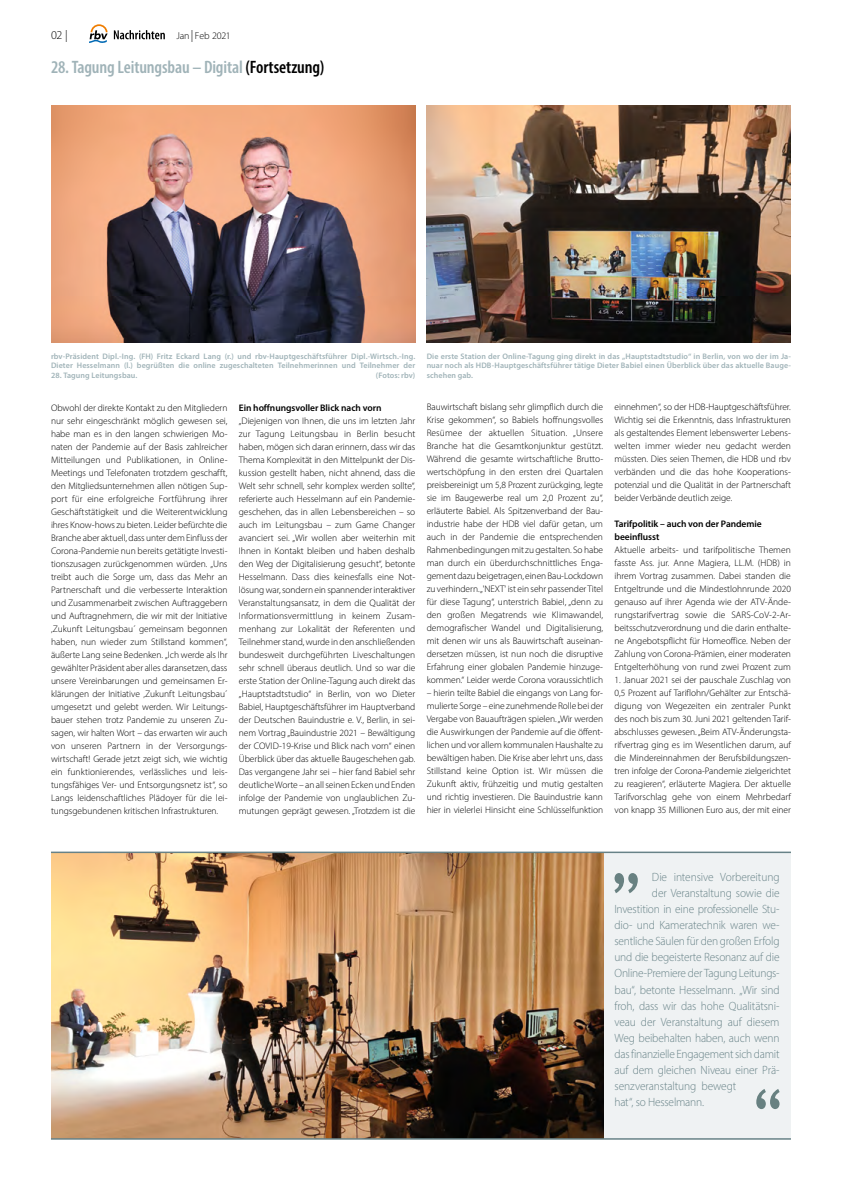
<style>
.page{position:relative;width:842px;height:1191px;background:#fff}
.page>*{position:absolute;margin:0;border:0;box-sizing:border-box;transform-origin:0 0}
.t1{font:600 condensed 18px "Myriad Pro";letter-spacing:-.005em;color:#a0b3b8}
.t2{font:300 12px "Myriad Pro";letter-spacing:-.015em;color:#678287;scale:.95 1}
.t3{font:300 12px "Myriad Pro";color:#000}
.t4{font:300 10px "Myriad Pro";letter-spacing:-.01em;color:#000}
.t5{font:300 9.5px/13px "Myriad Pro";letter-spacing:-.005em;color:#000;text-align:justify}
.t6{font:600 9.5px/13px "Myriad Pro";letter-spacing:-.005em;color:#000}
.t7{font:600 8px/9.6px "Myriad Pro";letter-spacing:.01em;color:#a0b3b8}
.s1{font-size:12px}
.s2{color:#000}
</style>
<div class="page">
<svg style="left:89px;top:24px;width:19px;height:19px"></svg>
<svg style="left:114px;top:30px;width:51px;height:9px"></svg>
<div style="left:603px;top:853px;width:188px;height:286px;background:#eff2f3"></div>
<img style="left:51px;top:105px;width:364px;height:238px">
<img style="left:51px;top:853px;width:552px;height:285px">
<img style="left:427px;top:105px;width:364px;height:238px">
<svg style="left:614px;top:873px;width:24px;height:20px"></svg>
<svg style="left:756px;top:1089px;width:24px;height:20px"></svg>
<hr style="left:51px;top:851px;width:740px;height:2px;background:#678287">
<hr style="left:51px;top:1138px;width:740px;height:1px;background:#678287">
<p class="t3" style="left:51px;top:28px;width:18px">02 |</p>
<p class="t4" style="left:176px;top:30px;width:56px">Jan <span class="s1">|</span> Feb 2021</p>
<h1 class="t1" style="left:51px;top:55px;width:275px">28. Tagung Leitungsbau – Digital <span class="s2">(Fortsetzung)</span></h1>
<p class="t7" style="left:51px;top:351px;width:366px">rbv-Präsident Dipl.-Ing. (FH) Fritz Eckard Lang (r.) und rbv-Hauptgeschäftsführer Dipl.-Wirtsch.-Ing.<br>Dieter Hesselmann (l.) begrüßten die online zugeschalteten Teilnehmerinnen und Teilnehmer der</p>
<p class="t7" style="left:51px;top:370px;width:88px">28. Tagung Leitungsbau.</p>
<p class="t7" style="left:376px;top:370px;width:41px">(Fotos: rbv)</p>
<p class="t5" style="left:51px;top:401px;width:178px">Obwohl der direkte Kontakt zu den Mitgliedern nur sehr eingeschränkt möglich gewesen sei, habe man es in den langen schwierigen Mo&shy;naten der Pandemie auf der Basis zahlreicher Mitteilungen und Publikationen, in Online-Meetings und Telefonaten trotzdem geschafft, den Mitgliedsunternehmen allen nötigen Sup&shy;port für eine erfolgreiche Fortführung ihrer Geschäftstätigkeit und die Weiterentwicklung ihres Know-hows zu bieten. Leider befürchte die Branche aber aktuell, dass unter dem Einfluss der Corona-Pandemie nun bereits getätigte Investi&shy;tionszusagen zurückgenommen würden. „Uns treibt auch die Sorge um, dass das Mehr an Partnerschaft und die verbesserte Interaktion und Zusammenarbeit zwischen Auftraggebern und Auftragnehmern, die wir mit der Initiative ‚Zukunft Leitungsbau´ gemeinsam begonnen haben, nun wieder zum Stillstand kommen“, äußerte Lang seine Bedenken. „Ich werde als Ihr gewählter Präsident aber alles daransetzen, dass unsere Vereinbarungen und gemeinsamen Er&shy;klärungen der Initiative ‚Zukunft Leitungsbau´ umgesetzt und gelebt werden. Wir Leitungs&shy;bauer stehen trotz Pandemie zu unseren Zu&shy;sagen, wir halten Wort – das erwarten wir auch von unseren Partnern in der Versorgungs&shy;wirtschaft! Gerade jetzt zeigt sich, wie wichtig ein funktionierendes, verlässliches und leis&shy;tungsfähiges Ver- und Entsorgungsnetz ist“, so Langs leidenschaftliches Plädoyer für die lei&shy;tungsgebundenen kritischen Infrastrukturen.</p>
<p class="t6" style="left:239px;top:400px;width:144px">Ein hoffnungsvoller Blick nach vorn</p>
<p class="t5" style="left:239px;top:414px;width:178px">„Diejenigen von Ihnen, die uns im letzten Jahr zur Tagung Leitungsbau in Berlin besucht haben, mögen sich daran erinnern, dass wir das Thema Komplexität in den Mittelpunkt der Dis&shy;kussion gestellt haben, nicht ahnend, dass die Welt sehr schnell, sehr komplex werden sollte“, referierte auch Hesselmann auf ein Pandemie&shy;geschehen, das in allen Lebensbereichen – so auch im Leitungsbau – zum Game Changer avanciert sei. „Wir wollen aber weiterhin mit Ihnen in Kontakt bleiben und haben deshalb den Weg der Digitalisierung gesucht“, betonte Hesselmann. Dass dies keinesfalls eine Not&shy;lösung war, sondern ein spannender interaktiver Veranstaltungsansatz, in dem die Qualität der Informationsvermittlung in keinem Zusam&shy;menhang zur Lokalität der Referenten und Teilnehmer stand, wurde in den anschließenden bundesweit durchgeführten Liveschaltungen sehr schnell überaus deutlich. Und so war die erste Station der Online-Tagung auch direkt das „Hauptstadtstudio“ in Berlin, von wo Dieter Babiel, Hauptgeschäftsführer im Hauptverband der Deutschen Bauindustrie e. V., Berlin, in sei&shy;nem Vortrag „Bauindustrie 2021 – Bewältigung der COVID-19-Krise und Blick nach vorn“ einen Überblick über das aktuelle Baugeschehen gab.<br>Das vergangene Jahr sei – hier fand Babiel sehr deutliche Worte – an all seinen Ecken und Enden infolge der Pandemie von unglaublichen Zu&shy;mutungen geprägt gewesen. „Trotzdem ist die</p>
<p class="t7" style="left:427px;top:351px;width:366px;text-align:justify">Die erste Station der Online-Tagung ging direkt in das „Hauptstadtstudio“ in Berlin, von wo der im Ja&shy;nuar noch als HDB-Hauptgeschäftsführer tätige Dieter Babiel einen Überblick über das aktuelle Bauge&shy;schehen gab.</p>
<p class="t5" style="left:427px;top:401px;width:178px">Bauwirtschaft bislang sehr glimpflich durch die Krise gekommen“, so Babiels hoffnungsvolles Resümee der aktuellen Situation. „Unsere Branche hat die Gesamtkonjunktur gestützt.<br>Während die gesamte wirtschaftliche Brutto&shy;wertschöpfung in den ersten drei Quartalen preisbereinigt um 5,8 Prozent zurückging, legte sie im Baugewerbe real um 2,0 Prozent zu“, erläuterte Babiel. Als Spitzenverband der Bau&shy;industrie habe der HDB viel dafür getan, um auch in der Pandemie die entsprechenden Rahmenbedingungen mit zu gestalten. So habe man durch ein überdurchschnittliches Enga&shy;gement dazu beigetragen, einen Bau-Lockdown zu verhindern. „'NEXT' ist ein sehr passender Titel für diese Tagung“, unterstrich Babiel, „denn zu den großen Megatrends wie Klimawandel, demografischer Wandel und Digitalisierung, mit denen wir uns als Bauwirtschaft auseinan&shy;dersetzen müssen, ist nun noch die disruptive Erfahrung einer globalen Pandemie hinzuge&shy;kommen.“ Leider werde Corona voraussichtlich</p>
<p class="t5" style="left:427px;top:686px;width:178px">– hierin teilte Babiel die eingangs von Lang for&shy;mulierte Sorge – eine zunehmende Rolle bei der Vergabe von Bauaufträgen spielen. „Wir werden die Auswirkungen der Pandemie auf die öffent&shy;lichen und vor allem kommunalen Haushalte zu bewältigen haben. Die Krise aber lehrt uns, dass Stillstand keine Option ist. Wir müssen die Zukunft aktiv, frühzeitig und mutig gestalten und richtig investieren. Die Bauindustrie kann hier in vielerlei Hinsicht eine Schlüsselfunktion</p>
<p class="t5" style="left:614px;top:400px;width:178px">einnehmen“, so der HDB-Hauptgeschäftsführer.<br>Wichtig sei die Erkenntnis, dass Infrastrukturen als gestaltendes Element lebenswerter Lebens&shy;welten immer wieder neu gedacht werden müssten. Dies seien Themen, die HDB und rbv verbänden und die das hohe Kooperations&shy;potenzial und die Qualität in der Partnerschaft beider Verbände deutlich zeige.</p>
<p class="t6" style="left:614px;top:517px;width:149px">Tarifpolitik – auch von der Pandemie beeinflusst</p>
<p class="t5" style="left:614px;top:543px;width:178px">Aktuelle arbeits- und tarifpolitische Themen fasste Ass. jur. Anne Magiera, LL.M. (HDB) in ihrem Vortrag zusammen. Dabei standen die Entgeltrunde und die Mindestlohnrunde 2020 genauso auf ihrer Agenda wie der ATV-Ände&shy;rungstarifvertrag sowie die SARS-CoV-2-Ar&shy;beitsschutzverordnung und die darin enthalte&shy;ne Angebotspflicht für Homeoffice. Neben der Zahlung von Corona-Prämien, einer moderaten Entgelterhöhung von rund zwei Prozent zum</p>
<p class="t5" style="left:614px;top:673px;width:178px">1. Januar 2021 sei der pauschale Zuschlag von 0,5 Prozent auf Tariflohn/Gehälter zur Entschä&shy;digung von Wegezeiten ein zentraler Punkt des noch bis zum 30. Juni 2021 geltenden Tarif&shy;abschlusses gewesen. „Beim ATV-Änderungsta&shy;rifvertrag ging es im Wesentlichen darum, auf die Mindereinnahmen der Berufsbildungszen&shy;tren infolge der Corona-Pandemie zielgerichtet zu reagieren“, erläuterte Magiera. Der aktuelle Tarifvorschlag gehe von einem Mehrbedarf von knapp 35 Millionen Euro aus, der mit einer</p>
<p class="t2" style="left:652px;top:869px;width:136px">Die intensive Vorbereitung</p>
<p class="t2" style="left:652px;top:885px;width:136px">der Veranstaltung sowie die</p>
<p class="t2" style="left:614px;top:901px;width:175px">Investition in eine professionelle Stu-</p>
<p class="t2" style="left:614px;top:917px;width:175px">dio- und Kameratechnik waren we-</p>
<p class="t2" style="left:614px;top:934px;width:175px">sentliche Säulen für den großen Erfolg</p>
<p class="t2" style="left:614px;top:950px;width:175px">und die begeisterte Resonanz auf die</p>
<p class="t2" style="left:614px;top:966px;width:175px">Online-Premiere der Tagung Leitungs-</p>
<p class="t2" style="left:614px;top:982px;width:175px">bau“, betonte Hesselmann. „Wir sind</p>
<p class="t2" style="left:614px;top:998px;width:175px">froh, dass wir das hohe Qualitätsni-</p>
<p class="t2" style="left:614px;top:1014px;width:175px">veau der Veranstaltung auf diesem</p>
<p class="t2" style="left:614px;top:1030px;width:175px">Weg beibehalten haben, auch wenn</p>
<p class="t2" style="left:614px;top:1046px;width:175px">das finanzielle Engagement sich damit</p>
<p class="t2" style="left:614px;top:1063px;width:175px">auf dem gleichen Niveau einer Prä-</p>
<p class="t2" style="left:614px;top:1079px;width:130px">senzveranstaltung bewegt</p>
<p class="t2" style="left:614px;top:1095px;width:96px">hat“, so Hesselmann.</p>
</div>
